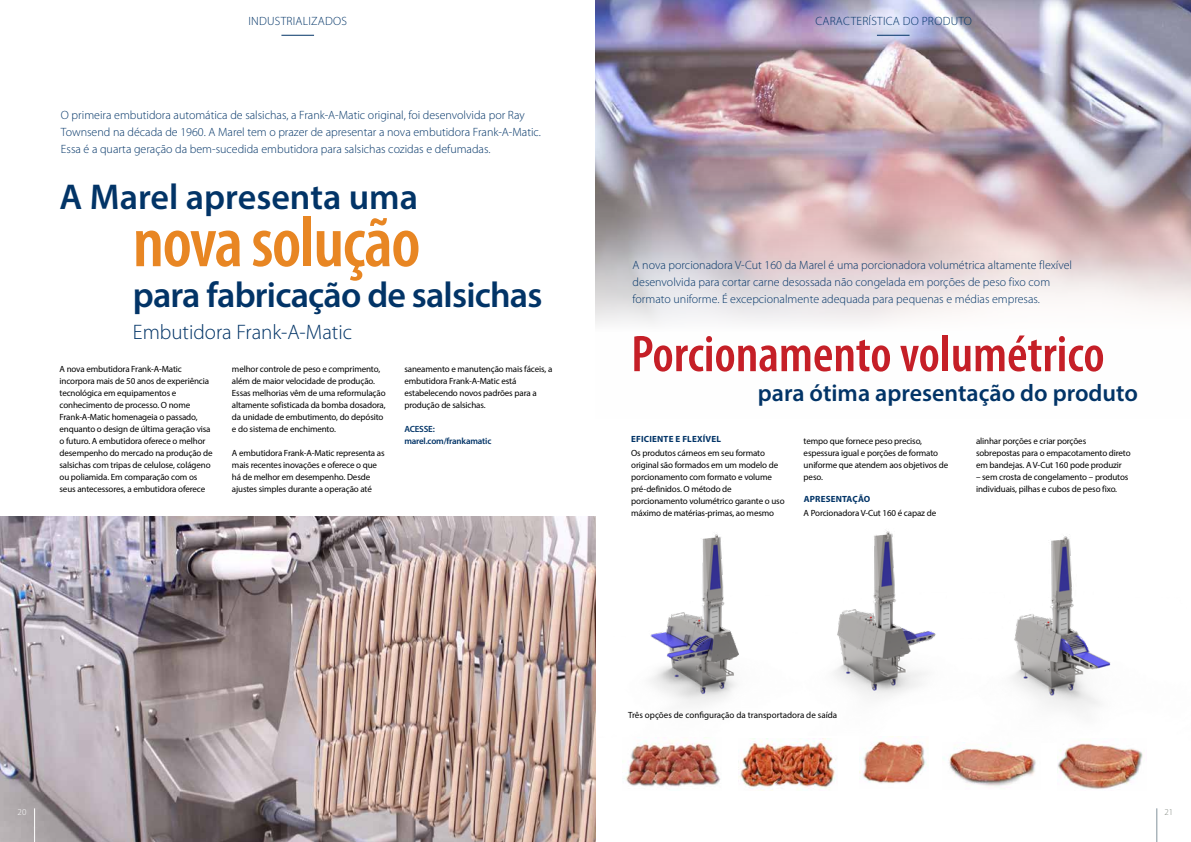
<style>
.page{position:relative;width:1191px;height:842px;background:#fff}
.page>*{position:absolute;margin:0;border:0;box-sizing:border-box;transform-origin:0 0}
.t1{font:600 condensed 72px "Myriad Pro";letter-spacing:-.02em;color:#e88623}
.t2{font:600 condensed 52px "Myriad Pro";color:#c51f27}
.t3{font:600 36px "Myriad Pro";letter-spacing:-.02em;color:#023467}
.t4{font:600 36px "Myriad Pro";color:#023467}
.t5{font:600 24px "Myriad Pro";color:#023467}
.t6{font:300 21px "Myriad Pro";color:#023467}
.t7{font:300 12px/17px "Myriad Pro";color:#023467}
.t8{font:300 12px "Myriad Pro";letter-spacing:.02em;color:#023467}
.t9{font:9px/12px "Myriad Pro";letter-spacing:-.015em;color:#000}
.t10{font:700 9px "Myriad Pro";letter-spacing:.02em;color:#023467}
.t11{font:600 9px/12px "Myriad Pro";letter-spacing:-.02em;color:#023467}
.t12{font:300 9px "Myriad Pro";color:#fff}
.t13{font:300 9px "Myriad Pro";color:#828981}
</style>
<div class="page">
<img style="left:595px;top:520px;width:144px;height:217px">
<img style="left:834px;top:531px;width:102px;height:167px">
<img style="left:1012px;top:535px;width:99px;height:176px">
<img style="left:595px;top:0;width:596px;height:324px">
<hr style="left:281px;top:35px;width:33px;height:1px;background:#023467">
<img style="left:0;top:516px;width:595px;height:326px">
<hr style="left:877px;top:35px;width:32px;height:1px;background:#023467">
<hr style="left:1156px;top:808px;width:1px;height:34px;background:#83929b">
<hr style="left:34px;top:808px;width:1px;height:34px;background:#fff">
<img style="left:623px;top:737px;width:98px;height:50px">
<img style="left:739px;top:738px;width:96px;height:52px">
<img style="left:859px;top:741px;width:67px;height:42px">
<img style="left:943px;top:742px;width:93px;height:45px">
<img style="left:1057px;top:743px;width:86px;height:46px">
<h3 class="t8" style="left:248px;top:14px;width:100px">INDUSTRIALIZADOS</h3>
<p class="t7" style="left:61px;top:107px;width:481px">O primeira embutidora automática de salsichas, a Frank-A-Matic original, foi desenvolvida por Ray<br>Townsend na década de 1960. A Marel tem o prazer de apresentar a nova embutidora Frank-A-Matic.<br>Essa é a quarta geração da bem-sucedida embutidora para salsichas cozidas e defumadas.</p>
<h3 class="t4" style="left:60px;top:174px;width:360px">A Marel apresenta uma</h3>
<h1 class="t1" style="left:133px;top:198px;width:289px">nova solução</h1>
<h3 class="t3" style="left:133px;top:272px;width:411px">para fabricação de salsichas</h3>
<h3 class="t8" style="left:815px;top:14px;width:158px">CARACTERÍSTICA DO PRODUTO</h3>
<p class="t7" style="left:632px;top:257px;width:441px">A nova porcionadora V-Cut 160 da Marel é uma porcionadora volumétrica altamente flexível desenvolvida para cortar carne desossada não congelada em porções de peso fixo com formato uniforme. É excepcionalmente adequada para pequenas e médias empresas.</p>
<h3 class="t6" style="left:133px;top:319px;width:221px">Embutidora Frank-A-Matic</h3>
<p class="t9" style="left:60px;top:363px;width:154px">A nova embutidora Frank-A-Matic incorpora mais de 50 anos de experiência tecnológica em equipamentos e conhecimento de processo. O nome Frank-A-Matic homenageia o passado, enquanto o design de última geração visa o futuro. A embutidora oferece o melhor desempenho do mercado na produção de salsichas com tripas de celulose, colágeno ou poliamida. Em comparação com os seus antecessores, a embutidora oferece</p>
<p class="t9" style="left:232px;top:363px;width:155px">melhor controle de peso e comprimento, além de maior velocidade de produção.<br>Essas melhorias vêm de uma reformulação altamente sofisticada da bomba dosadora, da unidade de embutimento, do depósito e do sistema de enchimento.</p>
<p class="t9" style="left:232px;top:447px;width:154px">A embutidora Frank-A-Matic representa as mais recentes inovações e oferece o que há de melhor em desempenho. Desde ajustes simples durante a operação até</p>
<h2 class="t2" style="left:631px;top:322px;width:475px">Porcionamento volumétrico</h2>
<h3 class="t5" style="left:758px;top:378px;width:382px">para ótima apresentação do produto</h3>
<p class="t9" style="left:404px;top:363px;width:149px">saneamento e manutenção mais fáceis, a embutidora Frank-A-Matic está estabelecendo novos padrões para a produção de salsichas.</p>
<p class="t11" style="left:404px;top:423px;width:89px">ACESSE: marel.com/frankamatic</p>
<p class="t10" style="left:631px;top:433px;width:91px">EFICIENTE E FLEXÍVEL</p>
<p class="t9" style="left:631px;top:447px;width:155px">Os produtos cárneos em seu formato original são formados em um modelo de porcionamento com formato e volume pré-definidos. O método de porcionamento volumétrico garante o uso máximo de matérias-primas, ao mesmo</p>
<p class="t9" style="left:803px;top:435px;width:146px">tempo que fornece peso preciso, espessura igual e porções de formato uniforme que atendem aos objetivos de peso.</p>
<p class="t10" style="left:803px;top:493px;width:68px">APRESENTAÇÃO</p>
<p class="t9" style="left:803px;top:507px;width:134px">A Porcionadora V-Cut 160 é capaz de</p>
<p class="t9" style="left:976px;top:435px;width:156px">alinhar porções e criar porções sobrepostas para o empacotamento direto em bandejas. A V-Cut 160 pode produzir</p>
<p class="t9" style="left:976px;top:471px;width:154px">– sem crosta de congelamento – produtos individuais, pilhas e cubos de peso fixo.</p>
<p class="t9" style="left:628px;top:709px;width:211px">Três opções de configuração da transportadora de saída</p>
<p class="t12" style="left:18px;top:806px;width:10px">20</p>
<p class="t13" style="left:1164px;top:806px;width:10px">21</p>
</div>
